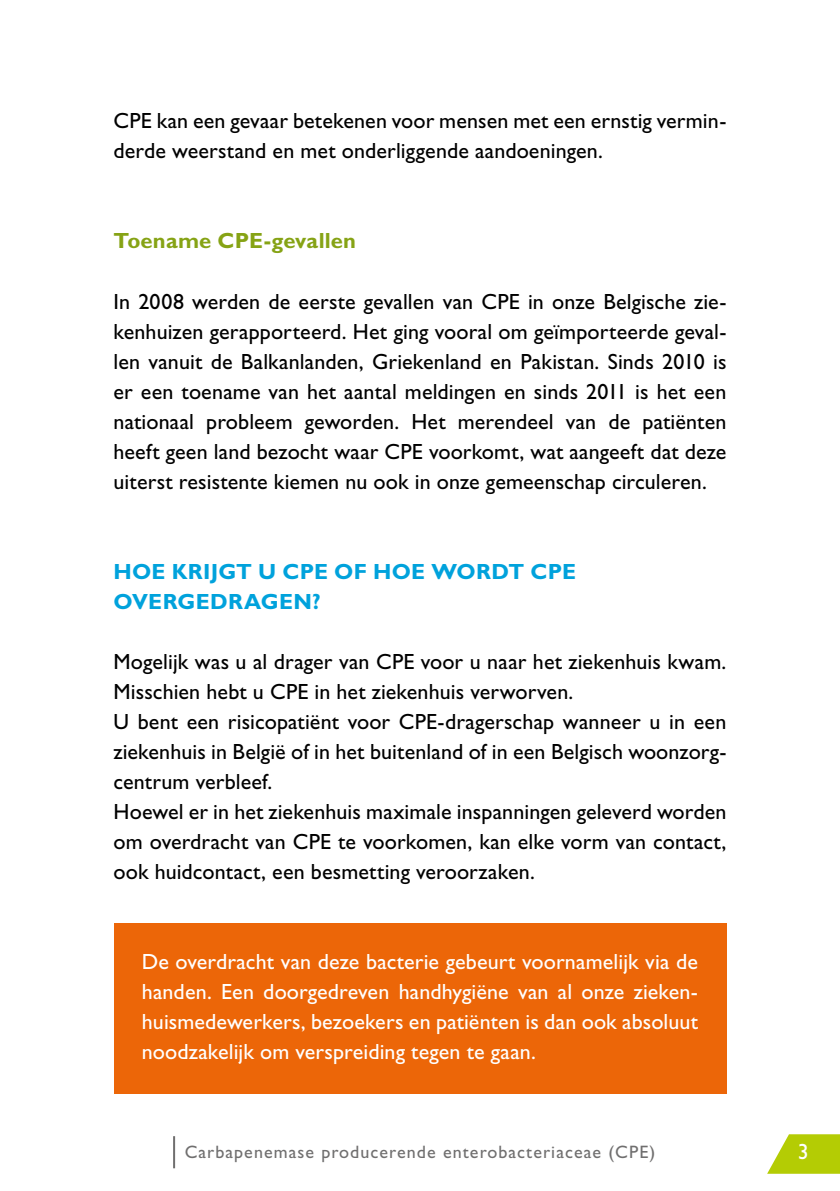
<style>
.page{position:relative;width:840px;height:1191px;background:#fff}
.page>*{position:absolute;margin:0;border:0;box-sizing:border-box;transform-origin:0 0}
.t1{font:22px/30px "Gill Sans Std";letter-spacing:.005em;color:#000}
.t2{font:22px/30px "Gill Sans Std";letter-spacing:.005em;color:#fff;text-align:justify}
.t3{font:700 22px/30px "Gill Sans Std";letter-spacing:.015em;color:#00a2dc}
.t4{font:700 22px "Gill Sans Std";letter-spacing:.005em;color:#86a315}
.t5{font:18px "Gill Sans Std";letter-spacing:.06em;color:#706f6f}
</style>
<div class="page">
<svg style="left:767px;top:1134px;width:72px;height:39px"></svg>
<hr style="left:173px;top:1136px;width:2px;height:32px;background:#706f6f">
<div style="left:113px;top:923px;width:613px;height:170px;background:#ec6608"></div>
<p class="t1" style="left:113px;top:106px;width:614px">CPE kan een gevaar betekenen voor mensen met een ernstig vermin&shy;derde weerstand en met onderliggende aandoeningen.</p>
<p class="t4" style="left:113px;top:228px;width:244px">Toename CPE-gevallen</p>
<p class="t1" style="left:113px;top:286px;width:614px;text-align:justify">In 2008 werden de eerste gevallen van CPE in onze Belgische zie&shy;kenhuizen gerapporteerd. Het ging vooral om geïmporteerde geval&shy;len vanuit de Balkanlanden, Griekenland en Pakistan. Sinds 2010 is er een toename van het aantal meldingen en sinds 2011 is het een nationaal probleem geworden. Het merendeel van de patiënten heeft geen land bezocht waar CPE voorkomt, wat aangeeft dat deze uiterst resistente kiemen nu ook in onze gemeenschap circuleren.</p>
<p class="t3" style="left:113px;top:556px;width:464px">HOE KRIJGT U CPE OF HOE WORDT CPE<br>OVERGEDRAGEN?</p>
<p class="t1" style="left:113px;top:646px;width:614px">Mogelijk was u al drager van CPE voor u naar het ziekenhuis kwam.<br>Misschien hebt u CPE in het ziekenhuis verworven.<br>U bent een risicopatiënt voor CPE-dragerschap wanneer u in een ziekenhuis in België of in het buitenland of in een Belgisch woonzorg&shy;centrum verbleef.<br>Hoewel er in het ziekenhuis maximale inspanningen geleverd worden om overdracht van CPE te voorkomen, kan elke vorm van contact, ook huidcontact, een besmetting veroorzaken.</p>
<p class="t2" style="left:142px;top:946px;width:557px">De overdracht van deze bacterie gebeurt voornamelijk via de handen. Een doorgedreven handhygiëne van al onze zieken&shy;huismedewerkers, bezoekers en patiënten is dan ook absoluut noodzakelijk om verspreiding tegen te gaan.</p>
<p class="t5" style="left:184px;top:1141px;width:472px">Carbapenemase producerende enterobacteriaceae (CPE)</p>
<p class="t2" style="left:797px;top:1136px;width:12px">3</p>
</div>
